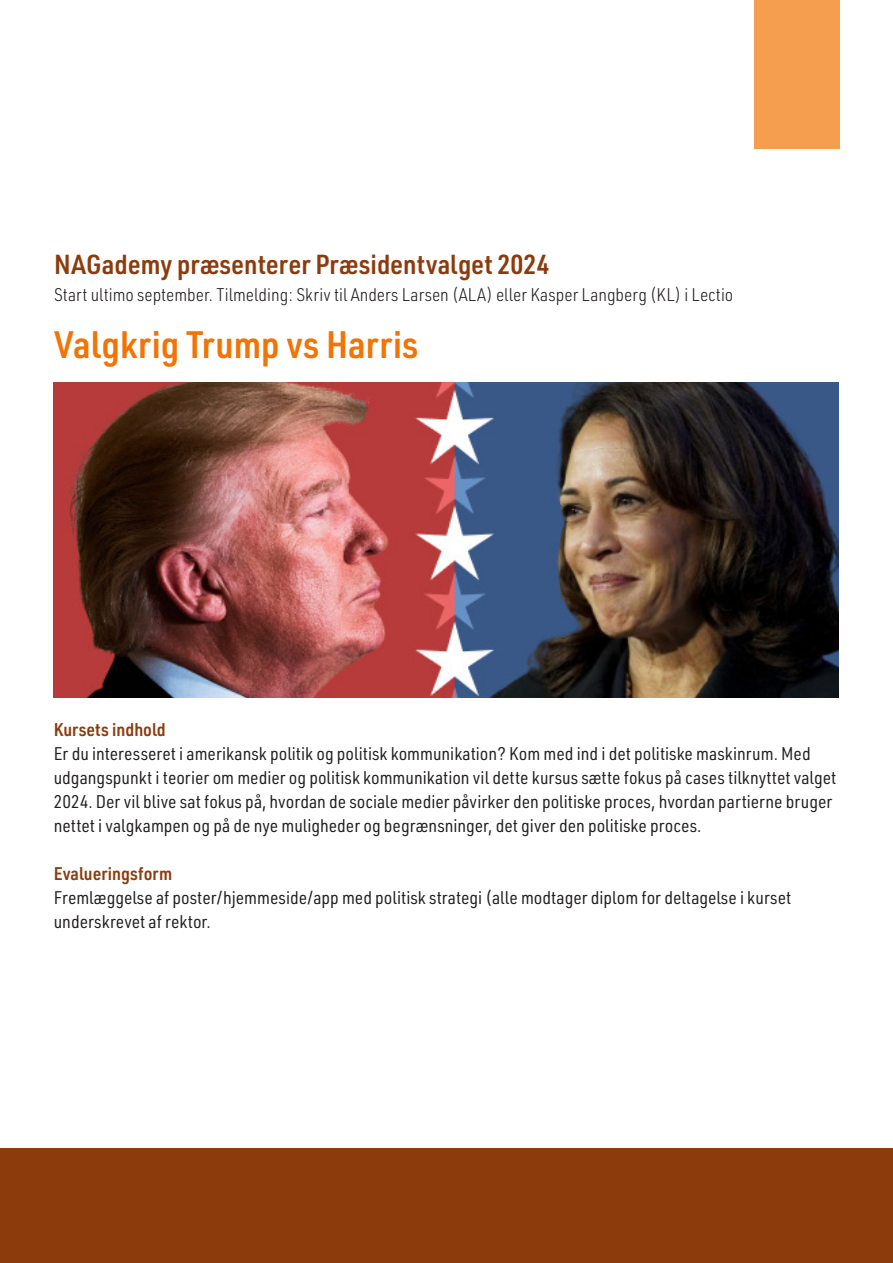
<style>
.page{position:relative;width:893px;height:1263px;background:#fff}
.page>*{position:absolute;margin:0;border:0;box-sizing:border-box;transform-origin:0 0}
.t1{font:600 37.5px "URWDIN Semi Cond";color:#f27405}
.t2{font:600 27px "URWDIN Semi Cond";color:#8c3b0d}
.t3{font:18px/24px "URWDIN Semi Cond";color:#231f20}
.t4{font:300 18px "URWDIN Semi Cond";color:#231f20}
.t5{font:600 18px "URWDIN Semi Cond";color:#8c3b0d}
</style>
<div class="page">
<div style="left:0;top:1148px;width:893px;height:115px;background:#8c3b0d"></div>
<div style="left:754px;top:0;width:85px;height:149px;background:#f69e50"></div>
<img style="left:54px;top:383px;width:785px;height:314px">
<p class="t2" style="left:54px;top:247px;width:497px">NAGademy præsenterer Præsidentvalget 2024</p>
<p class="t4" style="left:54px;top:283px;width:681px">Start ultimo september. Tilmelding: Skriv til Anders Larsen (ALA) eller Kasper Langberg (KL) i Lectio</p>
<p class="t1" style="left:54px;top:320px;width:366px">Valgkrig Trump vs Harris</p>
<p class="t5" style="left:54px;top:717px;width:114px">Kursets indhold</p>
<p class="t3" style="left:54px;top:741px;width:784px">Er du interesseret i amerikansk politik og politisk kommunikation? Kom med ind i det politiske maskinrum. Med udgangspunkt i teorier om medier og politisk kommunikation vil dette kursus sætte fokus på cases tilknyttet valget 2024. Der vil blive sat fokus på, hvordan de sociale medier påvirker den politiske proces, hvordan partierne bruger nettet i valgkampen og på de nye muligheder og begrænsninger, det giver den politiske proces.</p>
<p class="t5" style="left:54px;top:861px;width:120px">Evalueringsform</p>
<p class="t3" style="left:54px;top:885px;width:739px">Fremlæggelse af poster/hjemmeside/app med politisk strategi (alle modtager diplom for deltagelse i kurset</p>
<p class="t3" style="left:54px;top:909px;width:159px">underskrevet af rektor.</p>
</div>
